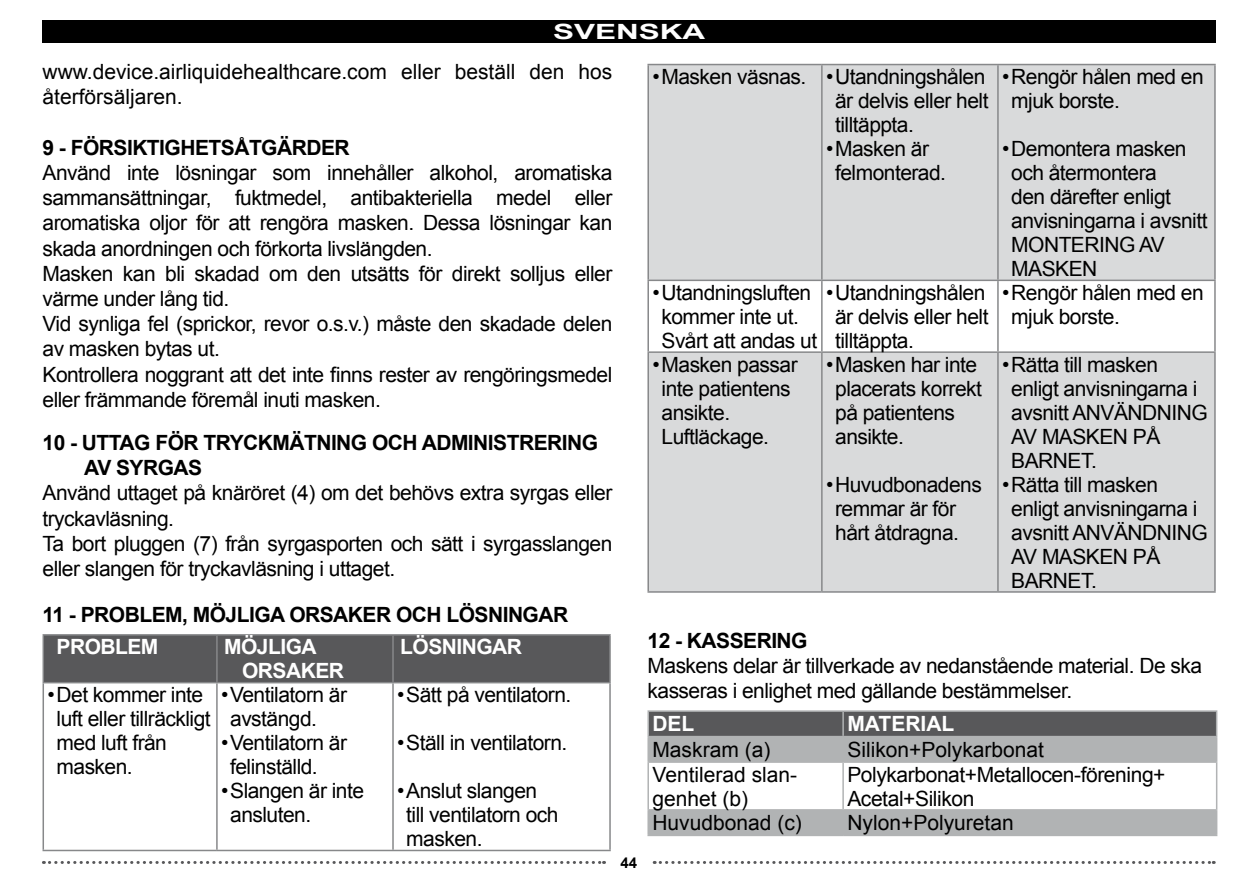
<style>
.page{position:relative;width:1259px;height:893px;background:#fff}
.page>*{position:absolute;margin:0;border:0;box-sizing:border-box;transform-origin:0 0}
.t1{font:21px/24px "Arial";letter-spacing:-.025em;color:#000}
.t2{font:21px/24px "Arial";color:#000}
.t3{font:700 21px/25.2px "Arial";letter-spacing:-.025em;color:#000}
.t4{font:700 21px/24px "Arial";letter-spacing:-.025em;color:#fff}
.t5{font:700 21px "Arial";color:#fff}
.t6{font:700 21px "Arial";color:#fff;scale:1.5 1}
.t7{font:700 15px "Arial";color:#000}
</style>
<div class="page">
<svg style="left:43px;top:861px;width:561px;height:3px"></svg>
<svg style="left:654px;top:861px;width:560px;height:3px"></svg>
<div style="left:649px;top:65px;width:565px;height:526px;background:#d9dadb"></div>
<svg style="left:649px;top:281px;width:565px;height:70px"></svg>
<hr style="left:647px;top:64px;width:175px;height:1px;background:#87888a">
<hr style="left:647px;top:65px;width:2px;height:215px;background:#87888a">
<hr style="left:822px;top:64px;width:176px;height:1px;background:#87888a">
<hr style="left:821px;top:65px;width:1px;height:215px;background:#87888a">
<hr style="left:998px;top:64px;width:217px;height:1px;background:#87888a">
<hr style="left:997px;top:65px;width:1px;height:215px;background:#87888a">
<hr style="left:1214px;top:65px;width:1px;height:215px;background:#87888a">
<hr style="left:647px;top:280px;width:175px;height:1px;background:#87888a">
<hr style="left:647px;top:281px;width:2px;height:70px;background:#87888a">
<hr style="left:822px;top:280px;width:176px;height:1px;background:#87888a">
<hr style="left:821px;top:281px;width:1px;height:70px;background:#87888a">
<hr style="left:998px;top:280px;width:217px;height:1px;background:#87888a">
<hr style="left:997px;top:281px;width:1px;height:70px;background:#87888a">
<hr style="left:1214px;top:281px;width:1px;height:70px;background:#87888a">
<hr style="left:647px;top:351px;width:175px;height:2px;background:#87888a">
<hr style="left:647px;top:353px;width:2px;height:238px;background:#87888a">
<hr style="left:822px;top:351px;width:176px;height:2px;background:#87888a">
<hr style="left:821px;top:353px;width:1px;height:238px;background:#87888a">
<hr style="left:998px;top:351px;width:217px;height:2px;background:#87888a">
<hr style="left:997px;top:353px;width:1px;height:238px;background:#87888a">
<hr style="left:1214px;top:353px;width:1px;height:238px;background:#87888a">
<hr style="left:647px;top:591px;width:175px;height:2px;background:#87888a">
<hr style="left:822px;top:591px;width:176px;height:2px;background:#87888a">
<hr style="left:998px;top:591px;width:217px;height:2px;background:#87888a">
<div style="left:649px;top:811px;width:567px;height:24px;background:#b1b3b4"></div>
<hr style="left:647px;top:710px;width:196px;height:2px;background:#b1b3b4">
<hr style="left:647px;top:712px;width:2px;height:24px;background:#b1b3b4">
<hr style="left:843px;top:710px;width:374px;height:2px;background:#b1b3b4">
<hr style="left:647px;top:736px;width:196px;height:1px;background:#b1b3b4">
<hr style="left:647px;top:737px;width:2px;height:24px;background:#b1b3b4">
<svg style="left:649px;top:711px;width:568px;height:50px;background:#868789"></svg>
<hr style="left:647px;top:761px;width:196px;height:2px;background:#b1b3b4">
<hr style="left:647px;top:763px;width:2px;height:46px;background:#b1b3b4">
<hr style="left:843px;top:761px;width:374px;height:2px;background:#b1b3b4">
<hr style="left:842px;top:763px;width:2px;height:46px;background:#b1b3b4">
<hr style="left:1216px;top:763px;width:1px;height:46px;background:#b1b3b4">
<hr style="left:647px;top:809px;width:196px;height:2px;background:#b1b3b4">
<hr style="left:647px;top:811px;width:2px;height:24px;background:#b1b3b4">
<hr style="left:843px;top:809px;width:374px;height:2px;background:#b1b3b4">
<hr style="left:842px;top:811px;width:2px;height:24px;background:#b1b3b4">
<svg style="left:1216px;top:811px;width:1px;height:24px"></svg>
<hr style="left:647px;top:835px;width:196px;height:1px;background:#b1b3b4">
<hr style="left:843px;top:835px;width:374px;height:1px;background:#b1b3b4">
<div style="left:44px;top:636px;width:565px;height:46px;background:#58585a"></div>
<svg style="left:44px;top:683px;width:565px;height:167px"></svg>
<hr style="left:43px;top:634px;width:174px;height:2px;background:#87888a">
<hr style="left:43px;top:636px;width:1px;height:46px;background:#87888a">
<hr style="left:217px;top:634px;width:176px;height:2px;background:#87888a">
<hr style="left:216px;top:636px;width:2px;height:46px;background:#87888a">
<hr style="left:393px;top:634px;width:218px;height:2px;background:#87888a">
<hr style="left:392px;top:636px;width:2px;height:46px;background:#87888a">
<hr style="left:609px;top:636px;width:2px;height:46px;background:#87888a">
<hr style="left:43px;top:682px;width:174px;height:1px;background:#87888a">
<hr style="left:43px;top:683px;width:1px;height:167px;background:#87888a">
<hr style="left:217px;top:682px;width:176px;height:1px;background:#87888a">
<hr style="left:216px;top:683px;width:2px;height:167px;background:#87888a">
<hr style="left:393px;top:682px;width:218px;height:1px;background:#87888a">
<hr style="left:392px;top:683px;width:2px;height:167px;background:#87888a">
<hr style="left:609px;top:683px;width:2px;height:167px;background:#87888a">
<hr style="left:43px;top:850px;width:174px;height:1px;background:#87888a">
<hr style="left:217px;top:850px;width:176px;height:1px;background:#87888a">
<hr style="left:393px;top:850px;width:218px;height:1px;background:#87888a">
<div style="left:42px;top:20px;width:1173px;height:23px;background:#000"></div>
<p class="t6" style="left:553px;top:17px;width:103px">SVENSKA</p>
<p class="t2" style="left:43px;top:59px;width:571px;line-height:25.2px">www.device.airliquidehealthcare.com eller beställ den hos återförsäljaren.</p>
<p class="t3" style="left:43px;top:135px;width:309px">9 - FÖRSIKTIGHETSÅTGÄRDER</p>
<p class="t1" style="left:43px;top:160px;width:571px;line-height:25.2px">Använd inte lösningar som innehåller alkohol, aromatiska sammansättningar, fuktmedel, antibakteriella medel eller aromatiska oljor för att rengöra masken. Dessa lösningar kan skada anordningen och förkorta livslängden.<br>Masken kan bli skadad om den utsätts för direkt solljus eller värme under lång tid.<br>Vid synliga fel (sprickor, revor o.s.v.) måste den skadade delen av masken bytas ut.<br>Kontrollera noggrant att det inte finns rester av rengöringsmedel eller främmande föremål inuti masken.</p>
<p class="t3" style="left:84px;top:431px;width:515px;text-indent:-42px">10 - UTTAG FÖR TRYCKMÄTNING OCH ADMINISTRERING<br>AV SYRGAS</p>
<p class="t1" style="left:43px;top:481px;width:571px;line-height:25.2px">Använd uttaget på knäröret (4) om det behövs extra syrgas eller tryckavläsning.<br>Ta bort pluggen (7) från syrgasporten och sätt i syrgasslangen eller slangen för tryckavläsning i uttaget.</p>
<p class="t3" style="left:43px;top:603px;width:527px">11 - PROBLEM, MÖJLIGA ORSAKER OCH LÖSNINGAR</p>
<p class="t4" style="left:57px;top:636px;width:103px">PROBLEM</p>
<p class="t4" style="left:242px;top:636px;width:103px;text-indent:-18px">MÖJLIGA<br>ORSAKER</p>
<p class="t4" style="left:400px;top:636px;width:123px">LÖSNINGAR</p>
<p class="t1" style="left:57px;top:683px;width:156px;text-indent:-9px">•Det kommer inte luft eller tillräckligt med luft från masken.</p>
<p class="t1" style="left:230px;top:683px;width:118px;text-indent:-9px">•Ventilatorn är avstängd.</p>
<p class="t1" style="left:397px;top:683px;width:176px">•Sätt på ventilatorn.</p>
<p class="t1" style="left:397px;top:731px;width:172px">•Ställ in ventilatorn.</p>
<p class="t1" style="left:406px;top:779px;width:154px;text-indent:-9px">•Anslut slangen till ventilatorn och masken.</p>
<p class="t1" style="left:230px;top:731px;width:118px;text-indent:-9px">•Ventilatorn är felinställd.</p>
<p class="t1" style="left:230px;top:779px;width:135px;text-indent:-9px">•Slangen är inte ansluten.</p>
<p class="t7" style="left:620px;top:853px;width:18px">44</p>
<p class="t1" style="left:835px;top:65px;width:155px;text-indent:-183px">•Masken väsnas. •Utandningshålen är delvis eller helt tilltäppta.</p>
<p class="t1" style="left:835px;top:137px;width:112px;text-indent:-9px">•Masken är felmonterad.</p>
<p class="t1" style="left:1011px;top:65px;width:194px;text-indent:-9px">•Rengör hålen med en mjuk borste.</p>
<p class="t1" style="left:1011px;top:137px;width:198px;text-indent:-9px">•Demontera masken och återmontera<br>den därefter enligt anvisningarna i avsnitt<br>MONTERING AV<br>MASKEN</p>
<p class="t1" style="left:652px;top:281px;width:166px;text-align:center">•Utandningsluften kommer inte ut.<br>Svårt att andas ut</p>
<p class="t1" style="left:835px;top:281px;width:155px;text-indent:-9px">•Utandningshålen är delvis eller helt tilltäppta.</p>
<p class="t1" style="left:1011px;top:281px;width:194px;text-indent:-9px">•Rengör hålen med en mjuk borste.</p>
<p class="t1" style="left:661px;top:353px;width:138px;text-indent:-9px">•Masken passar inte patientens ansikte.<br>Luftläckage.</p>
<p class="t1" style="left:835px;top:353px;width:148px;text-indent:-9px">•Masken har inte placerats korrekt på patientens ansikte.</p>
<p class="t1" style="left:835px;top:473px;width:148px;text-indent:-9px">•Huvudbonadens remmar är för hårt åtdragna.</p>
<p class="t1" style="left:1011px;top:353px;width:198px;text-indent:-9px">•Rätta till masken enligt anvisningarna i avsnitt ANVÄNDNING<br>AV MASKEN PÅ<br>BARNET.</p>
<p class="t1" style="left:1011px;top:473px;width:198px;text-indent:-9px">•Rätta till masken enligt anvisningarna i avsnitt ANVÄNDNING<br>AV MASKEN PÅ<br>BARNET.</p>
<p class="t3" style="left:647px;top:629px;width:162px">12 - KASSERING</p>
<p class="t1" style="left:647px;top:653px;width:556px;line-height:25.2px">Maskens delar är tillverkade av nedanstående material. De ska kasseras i enlighet med gällande bestämmelser.</p>
<p class="t4" style="left:652px;top:713px;width:43px">DEL</p>
<p class="t5" style="left:847px;top:710px;width:108px">MATERIAL</p>
<p class="t2" style="left:652px;top:738px;width:119px">Maskram (a)</p>
<p class="t2" style="left:847px;top:738px;width:198px">Silikon+Polykarbonat</p>
<p class="t2" style="left:652px;top:762px;width:146px">Ventilerad slan&shy;genhet (b)</p>
<p class="t1" style="left:847px;top:762px;width:320px">Polykarbonat+Metallocen-förening+<br>Acetal+Silikon</p>
<p class="t2" style="left:652px;top:811px;width:151px">Huvudbonad (c)</p>
<p class="t2" style="left:847px;top:811px;width:168px">Nylon+Polyuretan</p>
</div>
